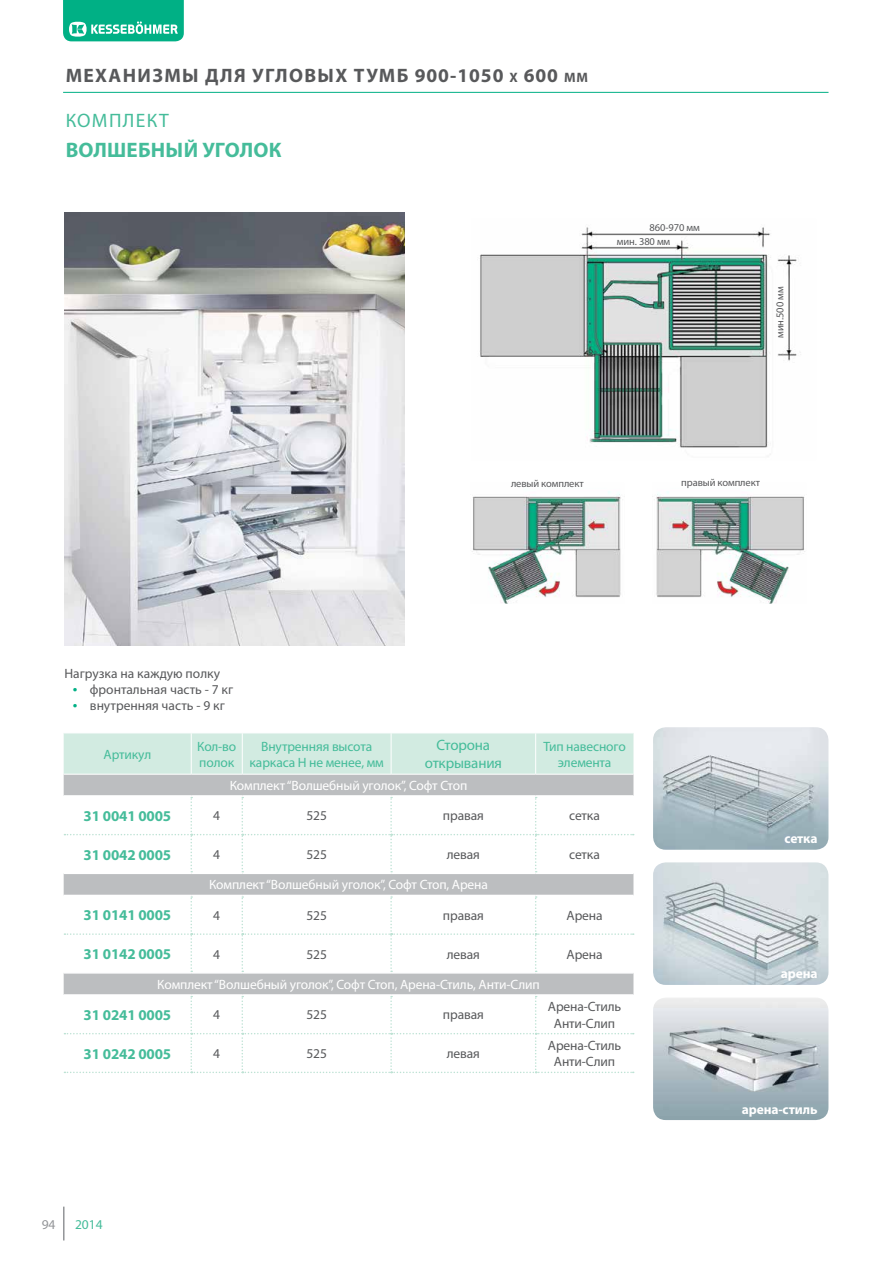
<style>
.page{position:relative;width:893px;height:1263px;background:#fff}
.page>*{position:absolute;margin:0;border:0;box-sizing:border-box;transform-origin:0 0}
._80_mini{font:700 21px "Myriad Pro";letter-spacing:.01em;color:#45bc9a}
.t1{font:700 19.5px "Myriad Pro";letter-spacing:.07em;color:#58595b}
._80_mini-2{font:19.5px "Myriad Pro";letter-spacing:.07em;color:#45bc9a}
.ARTICL{font:700 15px "Myriad Pro";letter-spacing:-.01em;color:#45bc9a}
._80_mini-3{font:15px/18px "Myriad Pro";letter-spacing:-.01em;color:#45bc9a;text-align:center}
._80_mini-4{font:13.5px "Myriad Pro";letter-spacing:-.01em;color:#fff}
.tabl_gray{font:13.5px/16.2px "Myriad Pro";letter-spacing:-.01em;color:#58595b;text-align:center}
._80_mini-5{font:13.5px/16.2px "Myriad Pro";letter-spacing:-.01em;color:#45bc9a;text-align:center}
._80_mini-6{font:13.5px "Myriad Pro";color:#58595b}
._80_mini-7{font:700 13.5px "Myriad Pro";letter-spacing:-.01em;color:#fff}
.t2{font:13.5px "Myriad Pro";color:#939598}
._80_mini-8{font:10.5px "Myriad Pro";letter-spacing:-.01em;color:#58595b}
.s1{font-style:inherit}
.s2{font-size:13.65px}
.s3{font-size:16.5px;color:#00b085}
</style>
<div class="page">
<hr style="left:63px;top:1206px;width:2px;height:34px;background:#939598">
<img style="left:656px;top:491px;width:149px;height:112px">
<img style="left:64px;top:212px;width:341px;height:434px">
<img style="left:480px;top:227px;width:321px;height:228px">
<img style="left:472px;top:491px;width:149px;height:112px">
<hr style="left:63px;top:92px;width:765px;height:1px;background:#00b085">
<div style="left:64px;top:733px;width:569px;height:41px;background:#d2ebe1"></div>
<div style="left:64px;top:775px;width:569px;height:219px;background:#bcbec0"></div>
<hr style="left:191px;top:733px;width:1px;height:41px;background:#fff">
<hr style="left:242px;top:733px;width:1px;height:41px;background:#fff">
<hr style="left:391px;top:733px;width:1px;height:41px;background:#fff">
<hr style="left:535px;top:733px;width:1px;height:41px;background:#fff">
<svg style="left:64px;top:797px;width:570px;height:75px"></svg>
<svg style="left:64px;top:896px;width:570px;height:76px"></svg>
<svg style="left:64px;top:996px;width:570px;height:77px"></svg>
<hr style="left:64px;top:795px;width:127px;height:2px;background:#fff">
<hr style="left:191px;top:795px;width:51px;height:2px;background:#fff">
<hr style="left:536px;top:795px;width:97px;height:2px;background:#fff">
<hr style="left:64px;top:872px;width:127px;height:2px;background:#fff">
<hr style="left:191px;top:872px;width:51px;height:2px;background:#fff">
<hr style="left:242px;top:872px;width:149px;height:2px;background:#fff">
<hr style="left:391px;top:872px;width:145px;height:2px;background:#fff">
<hr style="left:536px;top:872px;width:97px;height:2px;background:#fff">
<hr style="left:64px;top:895px;width:127px;height:1px;background:#fff">
<hr style="left:191px;top:895px;width:51px;height:1px;background:#fff">
<hr style="left:536px;top:895px;width:97px;height:1px;background:#fff">
<hr style="left:64px;top:972px;width:127px;height:1px;background:#fff">
<hr style="left:191px;top:972px;width:51px;height:1px;background:#fff">
<hr style="left:242px;top:972px;width:149px;height:1px;background:#fff">
<hr style="left:391px;top:972px;width:145px;height:1px;background:#fff">
<hr style="left:536px;top:972px;width:97px;height:1px;background:#fff">
<hr style="left:242px;top:795px;width:149px;height:2px;background:#fff">
<hr style="left:391px;top:795px;width:145px;height:2px;background:#fff">
<hr style="left:242px;top:895px;width:149px;height:1px;background:#fff">
<hr style="left:391px;top:895px;width:145px;height:1px;background:#fff">
<img style="left:653px;top:727px;width:175px;height:123px">
<img style="left:653px;top:862px;width:175px;height:123px">
<img style="left:653px;top:998px;width:175px;height:122px">
<svg style="left:63px;top:0;width:121px;height:41px"></svg>
<p class="t1" style="left:66px;top:63px;width:524px">МЕХАНИЗМЫ ДЛЯ УГЛОВЫХ ТУМБ <span class="s1">900-1050</span> <span class="s2">х</span> <span class="s1">600</span> <span class="s2">мм</span></p>
<p class="_80_mini-2" style="left:66px;top:109px;width:105px">КОМПЛЕКТ</p>
<p class="_80_mini" style="left:66px;top:137px;width:217px">ВОЛШЕБНЫЙ УГОЛОК</p>
<p class="_80_mini-8" style="left:650px;top:221px;width:52px">860-970 мм</p>
<p class="_80_mini-8" style="left:617px;top:235px;width:55px">мин. 380 мм</p>
<p class="_80_mini-8" style="left:774px;top:338px;width:53px;rotate:-90deg">мин.500 мм</p>
<p class="_80_mini-8" style="left:511px;top:477px;width:74px">левый комплект</p>
<p class="_80_mini-8" style="left:681px;top:476px;width:80px">правый комплект</p>
<p class="_80_mini-6" style="left:64px;top:665px;width:157px">Нагрузка на каждую полку</p>
<p class="_80_mini-6" style="left:73px;top:681px;width:162px"><span class="s3">•</span> фронтальная часть - 7 кг</p>
<p class="_80_mini-6" style="left:73px;top:697px;width:153px"><span class="s3">•</span> внутренняя часть - 9 кг</p>
<p class="_80_mini-5" style="left:104px;top:746px;width:49px">Артикул</p>
<p class="_80_mini-5" style="left:197px;top:738px;width:41px;text-align:left">Кол-во полок</p>
<p class="_80_mini-5" style="left:249px;top:738px;width:136px">Внутренняя высота каркаса Н не менее, мм</p>
<p class="_80_mini-3" style="left:425px;top:736px;width:79px">Сторона открывания</p>
<p class="_80_mini-5" style="left:543px;top:738px;width:84px">Тип навесного элемента</p>
<p class="_80_mini-4" style="left:230px;top:777px;width:239px">Комплект “Волшебный уголок”, Софт Стоп</p>
<p class="ARTICL" style="left:84px;top:806px;width:89px">31 0041 0005</p>
<p class="tabl_gray" style="left:213px;top:807px;width:8px">4</p>
<p class="tabl_gray" style="left:306px;top:807px;width:22px">525</p>
<p class="tabl_gray" style="left:443px;top:807px;width:42px">правая</p>
<p class="tabl_gray" style="left:569px;top:807px;width:32px">сетка</p>
<p class="ARTICL" style="left:84px;top:845px;width:89px">31 0042 0005</p>
<p class="tabl_gray" style="left:213px;top:846px;width:8px">4</p>
<p class="tabl_gray" style="left:306px;top:846px;width:22px">525</p>
<p class="tabl_gray" style="left:447px;top:846px;width:35px">левая</p>
<p class="tabl_gray" style="left:569px;top:846px;width:32px">сетка</p>
<p class="_80_mini-4" style="left:209px;top:876px;width:280px">Комплект “Волшебный уголок”, Софт Стоп, Арена</p>
<p class="ARTICL" style="left:84px;top:905px;width:89px">31 0141 0005</p>
<p class="tabl_gray" style="left:213px;top:907px;width:8px">4</p>
<p class="tabl_gray" style="left:306px;top:907px;width:22px">525</p>
<p class="tabl_gray" style="left:443px;top:907px;width:42px">правая</p>
<p class="tabl_gray" style="left:567px;top:907px;width:38px">Арена</p>
<p class="ARTICL" style="left:84px;top:944px;width:89px">31 0142 0005</p>
<p class="tabl_gray" style="left:213px;top:946px;width:8px">4</p>
<p class="tabl_gray" style="left:306px;top:946px;width:22px">525</p>
<p class="tabl_gray" style="left:447px;top:946px;width:35px">левая</p>
<p class="tabl_gray" style="left:567px;top:946px;width:38px">Арена</p>
<p class="_80_mini-4" style="left:157px;top:976px;width:384px">Комплект “Волшебный уголок”, Софт Стоп, Арена-Стиль, Анти-Слип</p>
<p class="ARTICL" style="left:84px;top:1005px;width:89px">31 0241 0005</p>
<p class="tabl_gray" style="left:213px;top:1006px;width:8px">4</p>
<p class="tabl_gray" style="left:306px;top:1006px;width:22px">525</p>
<p class="tabl_gray" style="left:443px;top:1006px;width:42px">правая</p>
<p class="tabl_gray" style="left:548px;top:998px;width:75px">Арена-Стиль<br>Анти-Слип</p>
<p class="ARTICL" style="left:84px;top:1044px;width:89px">31 0242 0005</p>
<p class="tabl_gray" style="left:213px;top:1045px;width:8px">4</p>
<p class="tabl_gray" style="left:306px;top:1045px;width:22px">525</p>
<p class="tabl_gray" style="left:447px;top:1045px;width:35px">левая</p>
<p class="tabl_gray" style="left:548px;top:1037px;width:75px">Арена-Стиль<br>Анти-Слип</p>
<p class="_80_mini-7" style="left:784px;top:830px;width:35px">сетка</p>
<p class="_80_mini-7" style="left:781px;top:965px;width:38px">арена</p>
<p class="t2" style="left:42px;top:1216px;width:15px">94</p>
<p class="_80_mini-5" style="left:75px;top:1216px;width:29px">2014</p>
<p class="_80_mini-7" style="left:742px;top:1100px;width:77px">арена-стиль</p>
</div>
